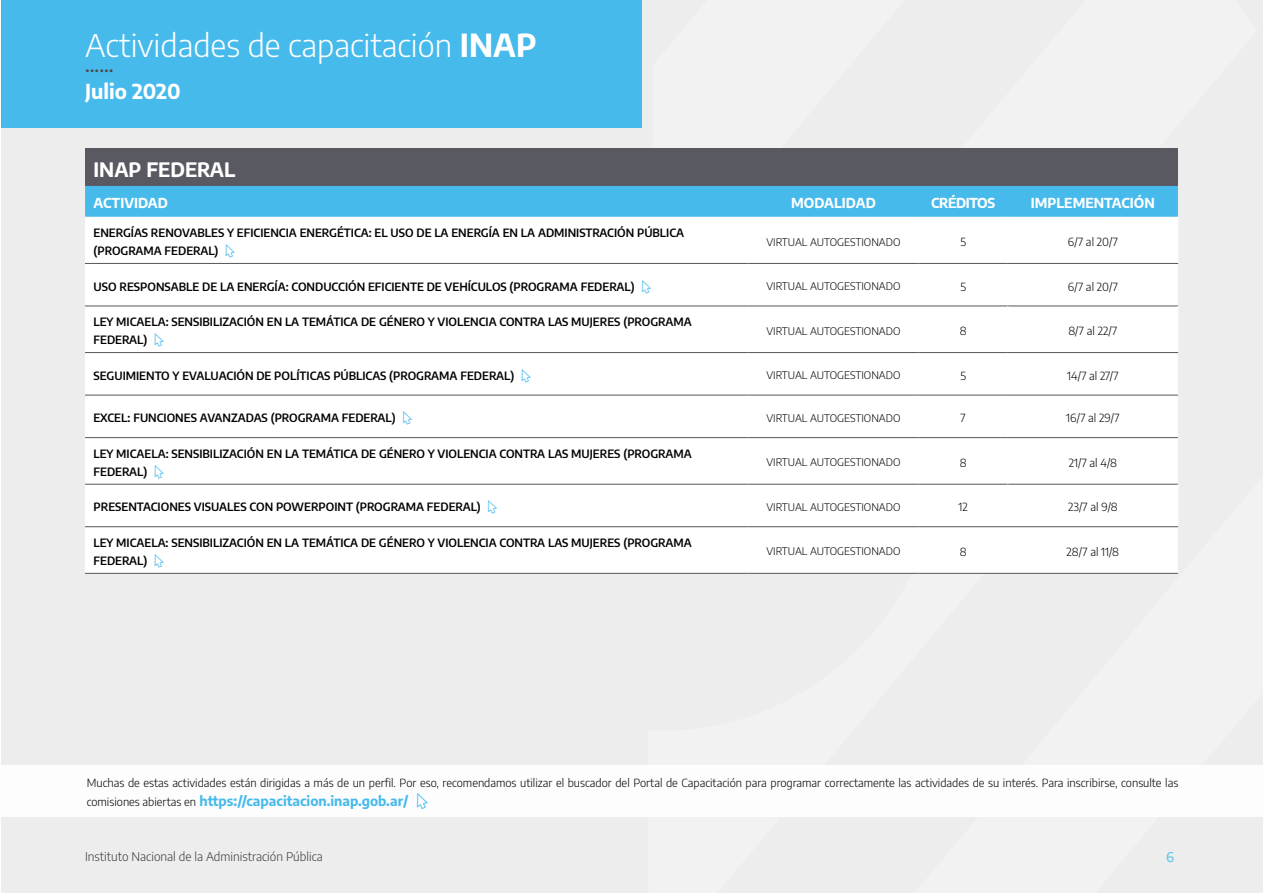
<style>
.page{position:relative;width:1263px;height:893px;background:#fff}
.page>*{position:absolute;margin:0;border:0;box-sizing:border-box;transform-origin:0 0}
.t1{font:300 31.2px "Encode Sans";color:#fff}
.t2{font:700 20.25px "Encode Sans";color:#fff}
.t3{font:700 19.5px "Encode Sans";color:#fff}
.t4{font:500 19.5px "Encode Sans";color:#4a4a49}
.t5{font:700 13.5px "Encode Sans";color:#47baec}
.t6{font:700 13.5px "Encode Sans";color:#fff}
.t7{font:700 13.5px "Encode Sans";letter-spacing:-.03em;color:#fff}
.t8{font:500 13.5px "Encode Sans";color:#65c1ee}
.t9{font:300 12px "Encode Sans";color:#3c3c3b}
.t10{font:600 11.25px/18px "Encode Sans";color:#000}
.t11{font:300 11.25px "Encode Sans";color:#000}
.t12{font:300 10.5px "Encode Sans";color:#000}
.s1{font-weight:700}
.s2{font-family:"Cursors";font-weight:400;font-size:15px;color:#47baec}
.s3{font-weight:300;font-size:11.25px;color:#000}
.s4{font-family:"Cursors";font-weight:400;font-size:18px}
</style>
<div class="page">
<div style="left:1px;top:0;width:1262px;height:893px;background:#ecebec"></div>
<svg style="left:653px;top:148px;width:275px;height:1px"></svg>
<div style="left:1px;top:0;width:640px;height:128px;background:#47baec"></div>
<div style="left:0;top:765px;width:1263px;height:51px;background:#fff"></div>
<div style="left:85px;top:149px;width:1093px;height:37px;background:#585961"></div>
<div style="left:85px;top:186px;width:1093px;height:31px;background:#47baec"></div>
<div style="left:85px;top:217px;width:1093px;height:355px;background:#fff"></div>
<hr style="left:1007px;top:217px;width:1px;height:46px;background:#fff">
<hr style="left:1178px;top:217px;width:1px;height:46px;background:#fff">
<hr style="left:85px;top:263px;width:663px;height:1px;background:#575756">
<hr style="left:748px;top:263px;width:170px;height:1px;background:#575756">
<hr style="left:918px;top:263px;width:90px;height:1px;background:#575756">
<hr style="left:1008px;top:263px;width:170px;height:1px;background:#575756">
<hr style="left:85px;top:306px;width:663px;height:1px;background:#575756">
<hr style="left:748px;top:306px;width:170px;height:1px;background:#575756">
<hr style="left:918px;top:306px;width:90px;height:1px;background:#575756">
<hr style="left:1008px;top:306px;width:170px;height:1px;background:#575756">
<hr style="left:85px;top:395px;width:663px;height:1px;background:#575756">
<hr style="left:748px;top:395px;width:170px;height:1px;background:#575756">
<hr style="left:918px;top:395px;width:90px;height:1px;background:#575756">
<hr style="left:1008px;top:395px;width:170px;height:1px;background:#575756">
<hr style="left:85px;top:484px;width:663px;height:1px;background:#575756">
<hr style="left:748px;top:484px;width:170px;height:1px;background:#575756">
<hr style="left:918px;top:484px;width:90px;height:1px;background:#575756">
<hr style="left:1008px;top:484px;width:170px;height:1px;background:#575756">
<hr style="left:1007px;top:306px;width:1px;height:46px;background:#fff">
<hr style="left:1178px;top:306px;width:1px;height:46px;background:#fff">
<hr style="left:1007px;top:484px;width:1px;height:43px;background:#fff">
<hr style="left:1178px;top:484px;width:1px;height:43px;background:#fff">
<hr style="left:85px;top:352px;width:663px;height:1px;background:#575756">
<hr style="left:748px;top:352px;width:170px;height:1px;background:#575756">
<hr style="left:918px;top:352px;width:90px;height:1px;background:#575756">
<hr style="left:1008px;top:352px;width:170px;height:1px;background:#575756">
<hr style="left:85px;top:437px;width:663px;height:1px;background:#575756">
<hr style="left:748px;top:437px;width:170px;height:1px;background:#575756">
<hr style="left:918px;top:437px;width:90px;height:1px;background:#575756">
<hr style="left:1008px;top:437px;width:170px;height:1px;background:#575756">
<hr style="left:85px;top:526px;width:663px;height:1px;background:#575756">
<hr style="left:748px;top:526px;width:170px;height:1px;background:#575756">
<hr style="left:918px;top:526px;width:90px;height:1px;background:#575756">
<hr style="left:1008px;top:526px;width:170px;height:1px;background:#575756">
<hr style="left:85px;top:573px;width:663px;height:1px;background:#575756">
<hr style="left:748px;top:573px;width:170px;height:1px;background:#575756">
<hr style="left:918px;top:573px;width:90px;height:1px;background:#575756">
<hr style="left:1008px;top:573px;width:170px;height:1px;background:#575756">
<h1 class="t1" style="left:85px;top:24px;width:453px">Actividades de capacitación <span class="s1">INAP</span></h1>
<h2 class="t2" style="left:85px;top:76px;width:97px">Julio 2020</h2>
<h3 class="t4" style="left:85px;top:51px;width:30px">......</h3>
<h3 class="t3" style="left:94px;top:156px;width:143px">INAP FEDERAL</h3>
<p class="t6" style="left:94px;top:193px;width:76px">ACTIVIDAD</p>
<p class="t6" style="left:791px;top:193px;width:86px">MODALIDAD</p>
<p class="t7" style="left:931px;top:193px;width:65px">CRÉDITOS</p>
<p class="t6" style="left:1031px;top:193px;width:125px">IMPLEMENTACIÓN</p>
<p class="t10" style="left:94px;top:223px;width:592px">ENERGÍAS RENOVABLES Y EFICIENCIA ENERGÉTICA: EL USO DE LA ENERGÍA EN LA ADMINISTRACIÓN PÚBLICA (PROGRAMA FEDERAL) <span class="s2">V</span></p>
<p class="t12" style="left:766px;top:234px;width:136px">VIRTUAL AUTOGESTIONADO</p>
<p class="t11" style="left:960px;top:234px;width:7px">5</p>
<p class="t11" style="left:1068px;top:234px;width:52px">6/7 al 20/7</p>
<p class="t10" style="left:94px;top:277px;width:560px">USO RESPONSABLE DE LA ENERGÍA: CONDUCCIÓN EFICIENTE DE VEHÍCULOS (PROGRAMA FEDERAL) <span class="s2">V</span></p>
<p class="t12" style="left:766px;top:279px;width:136px">VIRTUAL AUTOGESTIONADO</p>
<p class="t11" style="left:960px;top:278px;width:7px">5</p>
<p class="t11" style="left:1068px;top:278px;width:52px">6/7 al 20/7</p>
<p class="t10" style="left:94px;top:312px;width:600px">LEY MICAELA: SENSIBILIZACIÓN EN LA TEMÁTICA DE GÉNERO Y VIOLENCIA CONTRA LAS MUJERES (PROGRAMA<br>FEDERAL) <span class="s2">V</span></p>
<p class="t12" style="left:766px;top:323px;width:136px">VIRTUAL AUTOGESTIONADO</p>
<p class="t11" style="left:960px;top:323px;width:8px">8</p>
<p class="t11" style="left:1068px;top:323px;width:50px">8/7 al 22/7</p>
<p class="t10" style="left:94px;top:366px;width:439px">SEGUIMIENTO Y EVALUACIÓN DE POLÍTICAS PÚBLICAS (PROGRAMA FEDERAL) <span class="s2">V</span></p>
<p class="t12" style="left:766px;top:368px;width:136px">VIRTUAL AUTOGESTIONADO</p>
<p class="t11" style="left:960px;top:368px;width:7px">5</p>
<p class="t11" style="left:1067px;top:368px;width:53px">14/7 al 27/7</p>
<p class="t10" style="left:94px;top:409px;width:321px">EXCEL: FUNCIONES AVANZADAS (PROGRAMA FEDERAL) <span class="s2">V</span></p>
<p class="t12" style="left:766px;top:411px;width:136px">VIRTUAL AUTOGESTIONADO</p>
<p class="t11" style="left:960px;top:410px;width:7px">7</p>
<p class="t11" style="left:1066px;top:410px;width:55px">16/7 al 29/7</p>
<p class="t10" style="left:94px;top:444px;width:600px">LEY MICAELA: SENSIBILIZACIÓN EN LA TEMÁTICA DE GÉNERO Y VIOLENCIA CONTRA LAS MUJERES (PROGRAMA<br>FEDERAL) <span class="s2">V</span></p>
<p class="t12" style="left:766px;top:455px;width:136px">VIRTUAL AUTOGESTIONADO</p>
<p class="t11" style="left:960px;top:455px;width:8px">8</p>
<p class="t11" style="left:1069px;top:455px;width:50px">21/7 al 4/8</p>
<p class="t10" style="left:94px;top:498px;width:406px">PRESENTACIONES VISUALES CON POWERPOINT (PROGRAMA FEDERAL) <span class="s2">V</span></p>
<p class="t12" style="left:766px;top:500px;width:136px">VIRTUAL AUTOGESTIONADO</p>
<p class="t11" style="left:958px;top:499px;width:11px">12</p>
<p class="t11" style="left:1068px;top:499px;width:51px">23/7 al 9/8</p>
<p class="t10" style="left:94px;top:533px;width:600px">LEY MICAELA: SENSIBILIZACIÓN EN LA TEMÁTICA DE GÉNERO Y VIOLENCIA CONTRA LAS MUJERES (PROGRAMA<br>FEDERAL) <span class="s2">V</span></p>
<p class="t12" style="left:766px;top:544px;width:136px">VIRTUAL AUTOGESTIONADO</p>
<p class="t11" style="left:960px;top:544px;width:8px">8</p>
<p class="t11" style="left:1066px;top:544px;width:54px">28/7 al 11/8</p>
<p class="t11" style="left:87px;top:775px;width:1093px">Muchas de estas actividades están dirigidas a más de un perfil. Por eso, recomendamos utilizar el buscador del Portal de Capacitación para programar correctamente las actividades de su interés. Para inscribirse, consulte las</p>
<p class="t5" style="left:87px;top:791px;width:344px"><span class="s3">comisiones abiertas en</span> https://capacitacion.inap.gob.ar/ <span class="s4">V</span></p>
<p class="t9" style="left:85px;top:848px;width:239px">Instituto Nacional de la Administración Pública</p>
<p class="t8" style="left:1166px;top:847px;width:9px">6</p>
</div>
